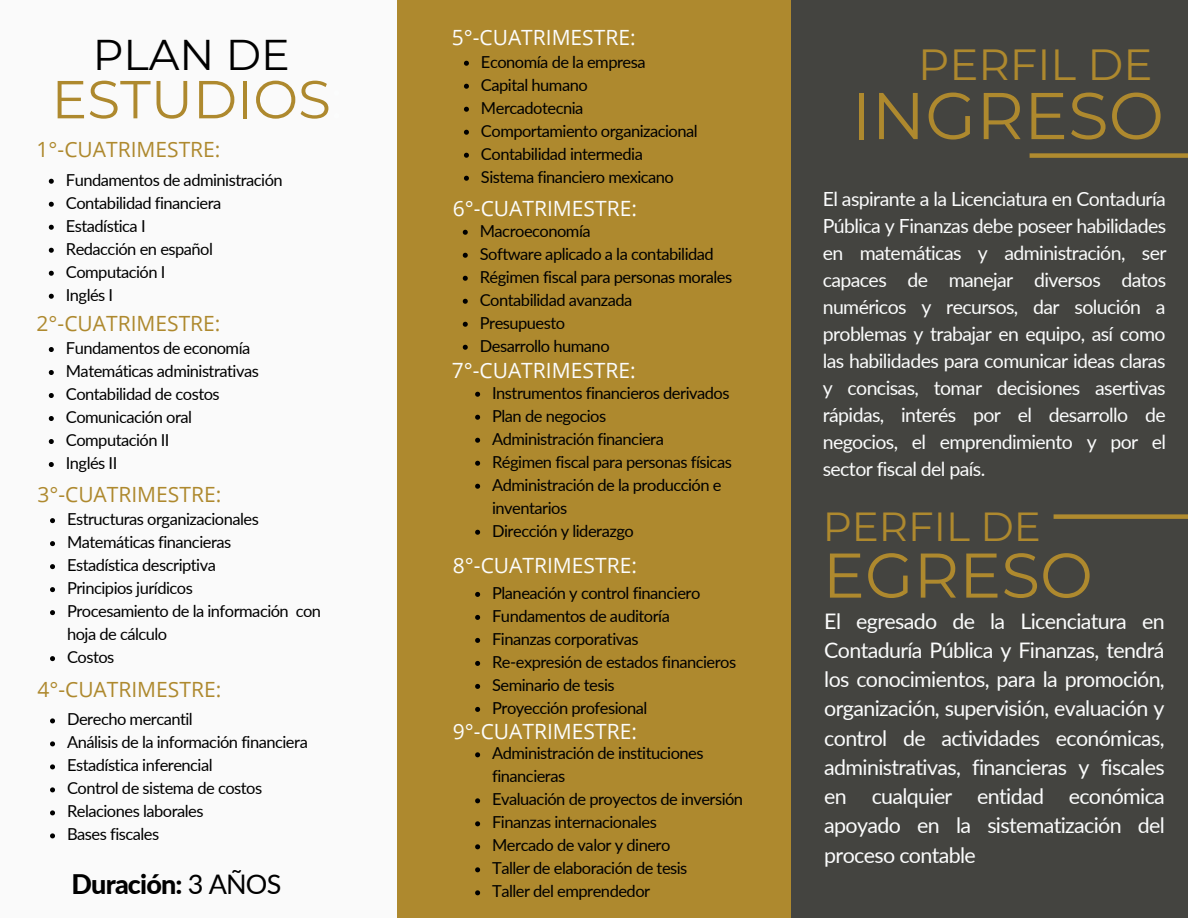
<style>
.page{position:relative;width:1188px;height:918px;background:#fafafa}
.page>*{position:absolute;margin:0;border:0;box-sizing:border-box;transform-origin:0 0}
.t1{font:66px "Montserrat";color:#ae892e}
.t2{font:63px "Montserrat";color:#ae892e}
.t3{font:53.4px "Montserrat";color:#ae892e}
.t4{font:43.5px "Montserrat";color:#ae892e}
.t5{font:42.9px "Montserrat";color:#000}
.t6{font:40.5px "Montserrat";color:#ae892e}
.t7{font:800 27px "Lato";letter-spacing:-.03em;color:#000}
.t8{font:21.45px/29.2px "Lato";letter-spacing:-.03em;color:#fbfcfc;text-align:justify}
.t9{font:21px "Open Sans";color:#fbfcfc}
.t10{font:21px "Open Sans";color:#ae892e}
.t11{font:19.5px/27px "Lato";letter-spacing:-.03em;color:#fbfcfc;text-align:justify}
.t12{font:16.5px/23px "Lato";letter-spacing:-.03em;color:#000}
.s1{color:#fbfcfc}
.s2{font-weight:400}
</style>
<div class="page">
<div style="left:397px;top:0;width:395px;height:918px;background:#ae892e"></div>
<div style="left:791px;top:0;width:397px;height:918px;background:#444440"></div>
<div style="left:1030px;top:153px;width:158px;height:5px;background:#b08b2f"></div>
<div style="left:1054px;top:514px;width:134px;height:5px;background:#b08b2f"></div>
<svg style="left:49px;top:179px;width:5px;height:5px"></svg>
<svg style="left:49px;top:202px;width:5px;height:5px"></svg>
<svg style="left:49px;top:225px;width:5px;height:5px"></svg>
<svg style="left:49px;top:248px;width:5px;height:5px"></svg>
<svg style="left:49px;top:271px;width:5px;height:5px"></svg>
<svg style="left:49px;top:294px;width:5px;height:5px"></svg>
<svg style="left:49px;top:347px;width:5px;height:5px"></svg>
<svg style="left:49px;top:370px;width:5px;height:5px"></svg>
<svg style="left:49px;top:393px;width:5px;height:5px"></svg>
<svg style="left:49px;top:416px;width:5px;height:5px"></svg>
<svg style="left:49px;top:439px;width:5px;height:5px"></svg>
<svg style="left:49px;top:462px;width:5px;height:5px"></svg>
<svg style="left:50px;top:518px;width:5px;height:5px"></svg>
<svg style="left:50px;top:541px;width:5px;height:5px"></svg>
<svg style="left:50px;top:564px;width:5px;height:5px"></svg>
<svg style="left:50px;top:587px;width:5px;height:5px"></svg>
<svg style="left:50px;top:610px;width:5px;height:5px"></svg>
<svg style="left:50px;top:656px;width:5px;height:5px"></svg>
<svg style="left:50px;top:718px;width:5px;height:5px"></svg>
<svg style="left:50px;top:741px;width:5px;height:5px"></svg>
<svg style="left:50px;top:764px;width:5px;height:5px"></svg>
<svg style="left:50px;top:787px;width:5px;height:5px"></svg>
<svg style="left:50px;top:810px;width:5px;height:5px"></svg>
<svg style="left:50px;top:833px;width:5px;height:5px"></svg>
<svg style="left:464px;top:61px;width:5px;height:5px"></svg>
<svg style="left:464px;top:84px;width:5px;height:5px"></svg>
<svg style="left:464px;top:107px;width:5px;height:5px"></svg>
<svg style="left:464px;top:130px;width:5px;height:5px"></svg>
<svg style="left:464px;top:153px;width:5px;height:5px"></svg>
<svg style="left:464px;top:176px;width:5px;height:5px"></svg>
<svg style="left:463px;top:230px;width:5px;height:5px"></svg>
<svg style="left:463px;top:253px;width:5px;height:5px"></svg>
<svg style="left:463px;top:276px;width:5px;height:5px"></svg>
<svg style="left:463px;top:299px;width:5px;height:5px"></svg>
<svg style="left:463px;top:322px;width:5px;height:5px"></svg>
<svg style="left:463px;top:345px;width:5px;height:5px"></svg>
<svg style="left:475px;top:392px;width:5px;height:5px"></svg>
<svg style="left:475px;top:415px;width:5px;height:5px"></svg>
<svg style="left:475px;top:438px;width:5px;height:5px"></svg>
<svg style="left:475px;top:461px;width:5px;height:5px"></svg>
<svg style="left:475px;top:484px;width:5px;height:5px"></svg>
<svg style="left:475px;top:530px;width:5px;height:5px"></svg>
<svg style="left:475px;top:592px;width:5px;height:5px"></svg>
<svg style="left:475px;top:615px;width:5px;height:5px"></svg>
<svg style="left:475px;top:638px;width:5px;height:5px"></svg>
<svg style="left:475px;top:661px;width:5px;height:5px"></svg>
<svg style="left:475px;top:684px;width:5px;height:5px"></svg>
<svg style="left:475px;top:707px;width:5px;height:5px"></svg>
<svg style="left:475px;top:752px;width:5px;height:5px"></svg>
<svg style="left:475px;top:798px;width:5px;height:5px"></svg>
<svg style="left:475px;top:821px;width:5px;height:5px"></svg>
<svg style="left:475px;top:844px;width:5px;height:5px"></svg>
<svg style="left:475px;top:867px;width:5px;height:5px"></svg>
<svg style="left:475px;top:890px;width:5px;height:5px"></svg>
<p class="t5" style="left:93px;top:28px;width:199px">PLAN DE</p>
<p class="t3" style="left:52px;top:67px;width:292px">ESTUDIOS<span class="s1">:</span></p>
<p class="t10" style="left:37px;top:135px;width:185px">1°-CUATRIMESTRE:</p>
<p class="t12" style="left:66px;top:168px;width:218px">Fundamentos de administración</p>
<p class="t12" style="left:66px;top:191px;width:157px">Contabilidad financiera</p>
<p class="t12" style="left:66px;top:214px;width:81px">Estadística I</p>
<p class="t12" style="left:66px;top:237px;width:149px">Redacción en español</p>
<p class="t12" style="left:66px;top:260px;width:101px">Computación I</p>
<p class="t12" style="left:66px;top:283px;width:49px">Inglés I</p>
<p class="t12" style="left:66px;top:336px;width:186px">Fundamentos de economía</p>
<p class="t12" style="left:66px;top:359px;width:195px">Matemáticas administrativas</p>
<p class="t12" style="left:66px;top:382px;width:155px">Contabilidad de costos</p>
<p class="t12" style="left:66px;top:405px;width:128px">Comunicación oral</p>
<p class="t12" style="left:66px;top:428px;width:105px">Computación II</p>
<p class="t12" style="left:66px;top:451px;width:53px">Inglés II</p>
<p class="t10" style="left:37px;top:309px;width:185px">2°-CUATRIMESTRE:</p>
<p class="t10" style="left:37px;top:480px;width:185px">3°-CUATRIMESTRE:</p>
<p class="t12" style="left:67px;top:507px;width:193px">Estructuras organizacionales</p>
<p class="t12" style="left:67px;top:530px;width:166px">Matemáticas financieras</p>
<p class="t12" style="left:67px;top:553px;width:150px">Estadística descriptiva</p>
<p class="t12" style="left:67px;top:576px;width:127px">Principios jurídicos</p>
<p class="t12" style="left:67px;top:599px;width:256px">Procesamiento de la información con hoja de cálculo</p>
<p class="t12" style="left:67px;top:645px;width:49px">Costos</p>
<p class="t10" style="left:37px;top:674px;width:185px">4°-CUATRIMESTRE:</p>
<p class="t12" style="left:67px;top:708px;width:127px">Derecho mercantil</p>
<p class="t12" style="left:67px;top:731px;width:242px">Análisis de la información financiera</p>
<p class="t12" style="left:67px;top:754px;width:147px">Estadística inferencial</p>
<p class="t12" style="left:67px;top:777px;width:197px">Control de sistema de costos</p>
<p class="t12" style="left:67px;top:800px;width:138px">Relaciones laborales</p>
<p class="t12" style="left:67px;top:823px;width:94px">Bases fiscales</p>
<p class="t7" style="left:72px;top:867px;width:211px">Duración: <span class="s2">3 AÑOS</span></p>
<p class="t9" style="left:452px;top:22px;width:185px">5°-CUATRIMESTRE:</p>
<p class="t12" style="left:481px;top:50px;width:166px">Economía de la empresa</p>
<p class="t12" style="left:481px;top:73px;width:108px">Capital humano</p>
<p class="t12" style="left:481px;top:96px;width:104px">Mercadotecnia</p>
<p class="t12" style="left:481px;top:119px;width:218px">Comportamiento organizacional</p>
<p class="t12" style="left:481px;top:142px;width:163px">Contabilidad intermedia</p>
<p class="t12" style="left:481px;top:165px;width:194px">Sistema financiero mexicano</p>
<p class="t9" style="left:453px;top:194px;width:185px">6°-CUATRIMESTRE:</p>
<p class="t12" style="left:480px;top:219px;width:112px">Macroeconomía</p>
<p class="t12" style="left:480px;top:242px;width:235px">Software aplicado a la contabilidad</p>
<p class="t12" style="left:480px;top:265px;width:254px">Régimen fiscal para personas morales</p>
<p class="t12" style="left:480px;top:288px;width:154px">Contabilidad avanzada</p>
<p class="t12" style="left:480px;top:311px;width:87px">Presupuesto</p>
<p class="t12" style="left:480px;top:334px;width:131px">Desarrollo humano</p>
<p class="t12" style="left:492px;top:381px;width:239px">Instrumentos financieros derivados</p>
<p class="t12" style="left:492px;top:404px;width:116px">Plan de negocios</p>
<p class="t12" style="left:492px;top:427px;width:173px">Administración financiera</p>
<p class="t12" style="left:492px;top:450px;width:241px">Régimen fiscal para personas físicas</p>
<p class="t12" style="left:492px;top:473px;width:231px">Administración de la producción e inventarios</p>
<p class="t12" style="left:492px;top:519px;width:143px">Dirección y liderazgo</p>
<p class="t9" style="left:452px;top:356px;width:185px">7°-CUATRIMESTRE:</p>
<p class="t9" style="left:453px;top:551px;width:185px">8°-CUATRIMESTRE:</p>
<p class="t12" style="left:492px;top:581px;width:210px">Planeación y control financiero</p>
<p class="t12" style="left:492px;top:604px;width:179px">Fundamentos de auditoría</p>
<p class="t12" style="left:492px;top:627px;width:148px">Finanzas corporativas</p>
<p class="t12" style="left:492px;top:650px;width:246px">Re-expresión de estados financieros</p>
<p class="t12" style="left:492px;top:673px;width:124px">Seminario de tesis</p>
<p class="t12" style="left:492px;top:696px;width:157px">Proyección profesional</p>
<p class="t12" style="left:492px;top:741px;width:213px">Administración de instituciones financieras</p>
<p class="t12" style="left:492px;top:787px;width:253px">Evaluación de proyectos de inversión</p>
<p class="t12" style="left:492px;top:810px;width:166px">Finanzas internacionales</p>
<p class="t12" style="left:492px;top:833px;width:180px">Mercado de valor y dinero</p>
<p class="t12" style="left:492px;top:856px;width:197px">Taller de elaboración de tesis</p>
<p class="t12" style="left:492px;top:879px;width:160px">Taller del emprendedor</p>
<p class="t9" style="left:453px;top:716px;width:185px">9°-CUATRIMESTRE:</p>
<p class="t4" style="left:918px;top:37px;width:236px">PERFIL DE</p>
<p class="t1" style="left:852px;top:75px;width:314px">INGRESO</p>
<p class="t11" style="left:823px;top:185px;width:345px">El aspirante a la Licenciatura en Contaduría Pública y Finanzas debe poseer habilidades en matemáticas y administración, ser capaces de manejar diversos datos numéricos y recursos, dar solución a problemas y trabajar en equipo, así como las habilidades para comunicar ideas claras y concisas, tomar decisiones asertivas rápidas, interés por el desarrollo de negocios, el emprendimiento y por el sector fiscal del país.</p>
<p class="t6" style="left:823px;top:502px;width:220px">PERFIL DE</p>
<p class="t2" style="left:823px;top:537px;width:272px">EGRESO</p>
<p class="t8" style="left:824px;top:606px;width:342px">El egresado de la Licenciatura en Contaduría Pública y Finanzas, tendrá los conocimientos, para la promoción, organización, supervisión, evaluación y control de actividades económicas, administrativas, financieras y fiscales en cualquier entidad económica apoyado en la sistematización del proceso contable</p>
</div>
